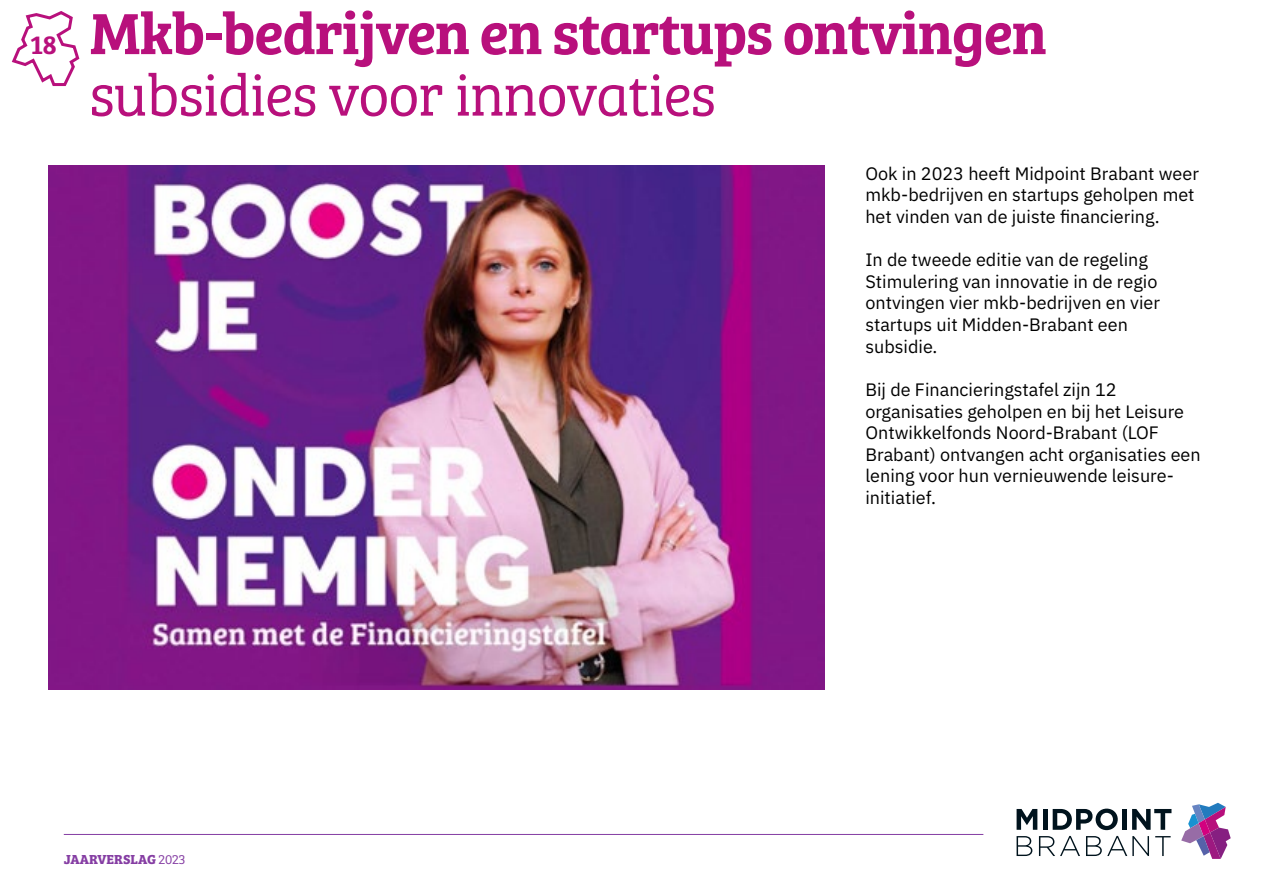
<style>
.page{position:relative;width:1263px;height:893px;background:#fff}
.page>*{position:absolute;margin:0;border:0;box-sizing:border-box;transform-origin:0 0}
.t1{font:60px "Bree Serif Sb";letter-spacing:-.02em;color:#b8107c}
.t2{font:60px "Bree Serif Lt";letter-spacing:-.02em;color:#b8107c}
.t3{font:27px "Bree Serif Sb";color:#b8107c}
.t4{font:18px/21.6px "IBM Plex Sans";color:#000}
.t5{font:700 13.5px "Bree Serif";color:#853da3}
.s1{font-family:"Bree Serif Lt";font-weight:400}
</style>
<div class="page">
<img style="left:49px;top:166px;width:776px;height:524px">
<hr style="left:64px;top:834px;width:919px;height:1px;background:#853da3">
<svg style="left:1016px;top:809px;width:21px;height:21px"></svg>
<hr style="left:1043px;top:809px;width:4px;height:21px;background:#00131d">
<svg style="left:1053px;top:809px;width:65px;height:21px"></svg>
<div style="left:1122px;top:809px;width:5px;height:21px;background:#00131d"></div>
<svg style="left:1132px;top:809px;width:39px;height:21px"></svg>
<svg style="left:1016px;top:836px;width:16px;height:20px"></svg>
<svg style="left:1039px;top:836px;width:41px;height:20px"></svg>
<svg style="left:1086px;top:836px;width:63px;height:20px"></svg>
<svg style="left:1181px;top:803px;width:50px;height:56px"></svg>
<svg style="left:1155px;top:836px;width:15px;height:20px"></svg>
<svg style="left:11px;top:11px;width:69px;height:76px"></svg>
<h2 class="t3" style="left:30px;top:24px;width:28px">18</h2>
<h1 class="t1" style="left:89px;top:-12px;width:959px">Mkb-bedrijven en startups ontvingen</h1>
<h1 class="t2" style="left:89px;top:52px;width:628px">subsidies voor innovaties</h1>
<p class="t4" style="left:865px;top:161px;width:335px">Ook in 2023 heeft Midpoint Brabant weer mkb-bedrijven en startups geholpen met het vinden van de juiste financiering.</p>
<p class="t4" style="left:865px;top:248px;width:296px">In de tweede editie van de regeling<br>Stimulering van innovatie in de regio ontvingen vier mkb-bedrijven en vier startups uit Midden-Brabant een subsidie.</p>
<p class="t4" style="left:865px;top:377px;width:337px">Bij de Financieringstafel zijn 12 organisaties geholpen en bij het Leisure Ontwikkelfonds Noord-Brabant (LOF Brabant) ontvangen acht organisaties een lening voor hun vernieuwende leisure&shy;initiatief.</p>
<p class="t5" style="left:64px;top:849px;width:123px">JAARVERSLAG <span class="s1">2023</span></p>
</div>
